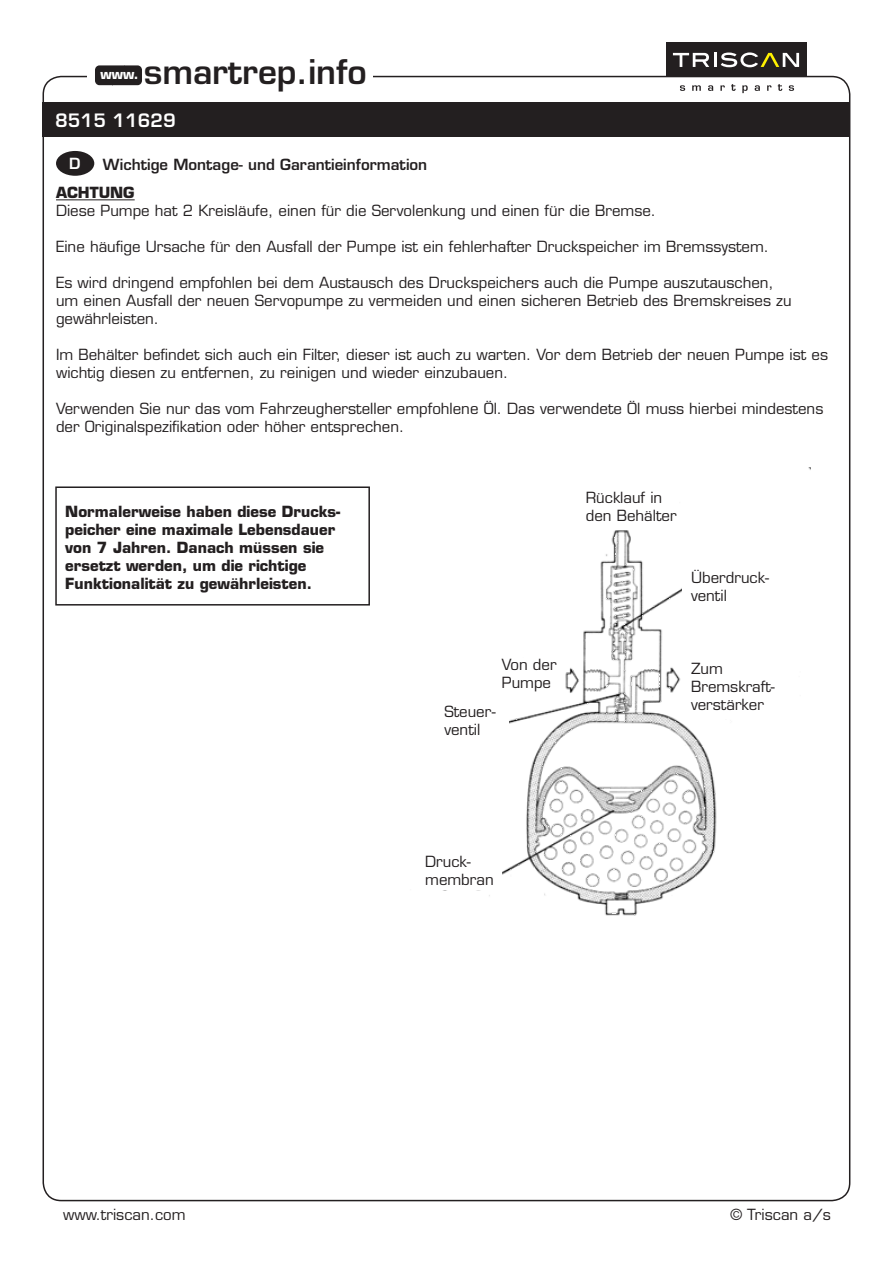
<style>
.page{position:relative;width:893px;height:1263px;background:#fff}
.page>*{position:absolute;margin:0;border:0;box-sizing:border-box;transform-origin:0 0}
.t1{font:600 33.15px "Eurostile LT Std";color:#231f20}
.t2{font:600 18px "Eurostile LT Std";color:#fff}
.t3{font:15px/18px "Eurostile LT Std";color:#231f20}
.t4{font:700 15px/18px "Eurostile LT Std";color:#231f20}
.t5{font:600 15px "Eurostile LT Std";color:#231f20}
.t6{font:600 15px "Eurostile LT Std";color:#fff}
.t7{font:700 14.4px "Eurostile LT Std";color:#fff}
.t8{font:700 13.5px "Eurostile LT Std";color:#fff}
</style>
<div class="page">
<div style="left:43px;top:103px;width:807px;height:34px;background:#231f20"></div>
<div style="left:55px;top:486px;width:315px;height:119px;border:2px solid #231f20"></div>
<img style="left:443px;top:468px;width:368px;height:448px">
<div style="left:564px;top:492px;width:115px;height:34px;background:#fff"></div>
<div style="left:682px;top:571px;width:111px;height:34px;background:#fff"></div>
<div style="left:682px;top:663px;width:111px;height:55px;background:#fff"></div>
<div style="left:493px;top:659px;width:64px;height:34px;background:#fff"></div>
<div style="left:436px;top:705px;width:72px;height:34px;background:#fff"></div>
<div style="left:417px;top:855px;width:85px;height:34px;background:#fff"></div>
<div style="left:56px;top:151px;width:38px;height:25px;background:#231f20;border-radius:50%"></div>
<hr style="left:56px;top:199px;width:79px;height:1px;background:#231f20">
<div style="left:666px;top:43px;width:140px;height:34px;background:#231f20"></div>
<svg style="left:673px;top:53px;width:36px;height:14px"></svg>
<hr style="left:714px;top:53px;width:3px;height:14px;background:#fff">
<svg style="left:721px;top:52px;width:78px;height:15px"></svg>
<svg style="left:680px;top:85px;width:5px;height:6px"></svg>
<svg style="left:692px;top:85px;width:9px;height:6px"></svg>
<svg style="left:708px;top:85px;width:5px;height:6px"></svg>
<svg style="left:720px;top:85px;width:5px;height:6px"></svg>
<svg style="left:731px;top:84px;width:5px;height:7px"></svg>
<svg style="left:742px;top:85px;width:6px;height:8px"></svg>
<svg style="left:755px;top:85px;width:5px;height:6px"></svg>
<svg style="left:767px;top:85px;width:4px;height:6px"></svg>
<svg style="left:778px;top:84px;width:4px;height:7px"></svg>
<svg style="left:789px;top:85px;width:5px;height:6px"></svg>
<svg style="left:95px;top:65px;width:47px;height:20px"></svg>
<h1 class="t1" style="left:144px;top:51px;width:224px">smartrep.info</h1>
<p class="t8" style="left:101px;top:66px;width:24px">ww</p>
<p class="t7" style="left:98px;top:65px;width:42px">www.</p>
<p class="t2" style="left:55px;top:109px;width:122px">8515 11629</p>
<p class="t6" style="left:69px;top:154px;width:13px">D</p>
<p class="t5" style="left:103px;top:155px;width:326px">Wichtige Montage- und Garantieinformation</p>
<p class="t4" style="left:56px;top:184px;width:80px">ACHTUNG</p>
<p class="t3" style="left:56px;top:202px;width:601px">Diese Pumpe hat 2 Kreisläufe, einen für die Servolenkung und einen für die Bremse.</p>
<p class="t3" style="left:56px;top:238px;width:714px">Eine häufige Ursache für den Ausfall der Pumpe ist ein fehlerhafter Druckspeicher im Bremssystem.</p>
<p class="t3" style="left:56px;top:274px;width:737px">Es wird dringend empfohlen bei dem Austausch des Druckspeichers auch die Pumpe auszutauschen, um einen Ausfall der neuen Servopumpe zu vermeiden und einen sicheren Betrieb des Bremskreises zu gewährleisten.</p>
<p class="t3" style="left:56px;top:346px;width:774px">Im Behälter befindet sich auch ein Filter, dieser ist auch zu warten. Vor dem Betrieb der neuen Pumpe ist es wichtig diesen zu entfernen, zu reinigen und wieder einzubauen.</p>
<p class="t3" style="left:56px;top:400px;width:769px">Verwenden Sie nur das vom Fahrzeughersteller empfohlene Öl. Das verwendete Öl muss hierbei mindestens der Originalspezifikation oder höher entsprechen.</p>
<p class="t4" style="left:65px;top:503px;width:277px">Normalerweise haben diese Drucks&shy;peicher eine maximale Lebensdauer von 7 Jahren. Danach müssen sie ersetzt werden, um die richtige Funktionalität zu gewährleisten.</p>
<p class="t3" style="left:502px;top:655px;width:56px">Von der<br>Pumpe</p>
<p class="t3" style="left:444px;top:702px;width:53px">Steuer&shy;ventil</p>
<p class="t3" style="left:586px;top:489px;width:92px">Rücklauf in den Behälter</p>
<p class="t3" style="left:691px;top:568px;width:79px">Überdruck&shy;ventil</p>
<p class="t3" style="left:691px;top:660px;width:85px">Zum<br>Bremskraft&shy;verstärker</p>
<p class="t3" style="left:425px;top:852px;width:70px">Druck&shy;membran</p>
<p class="t3" style="left:63px;top:1206px;width:124px">www.triscan.com</p>
<p class="t3" style="left:730px;top:1206px;width:102px">© Triscan a/s</p>
</div>
